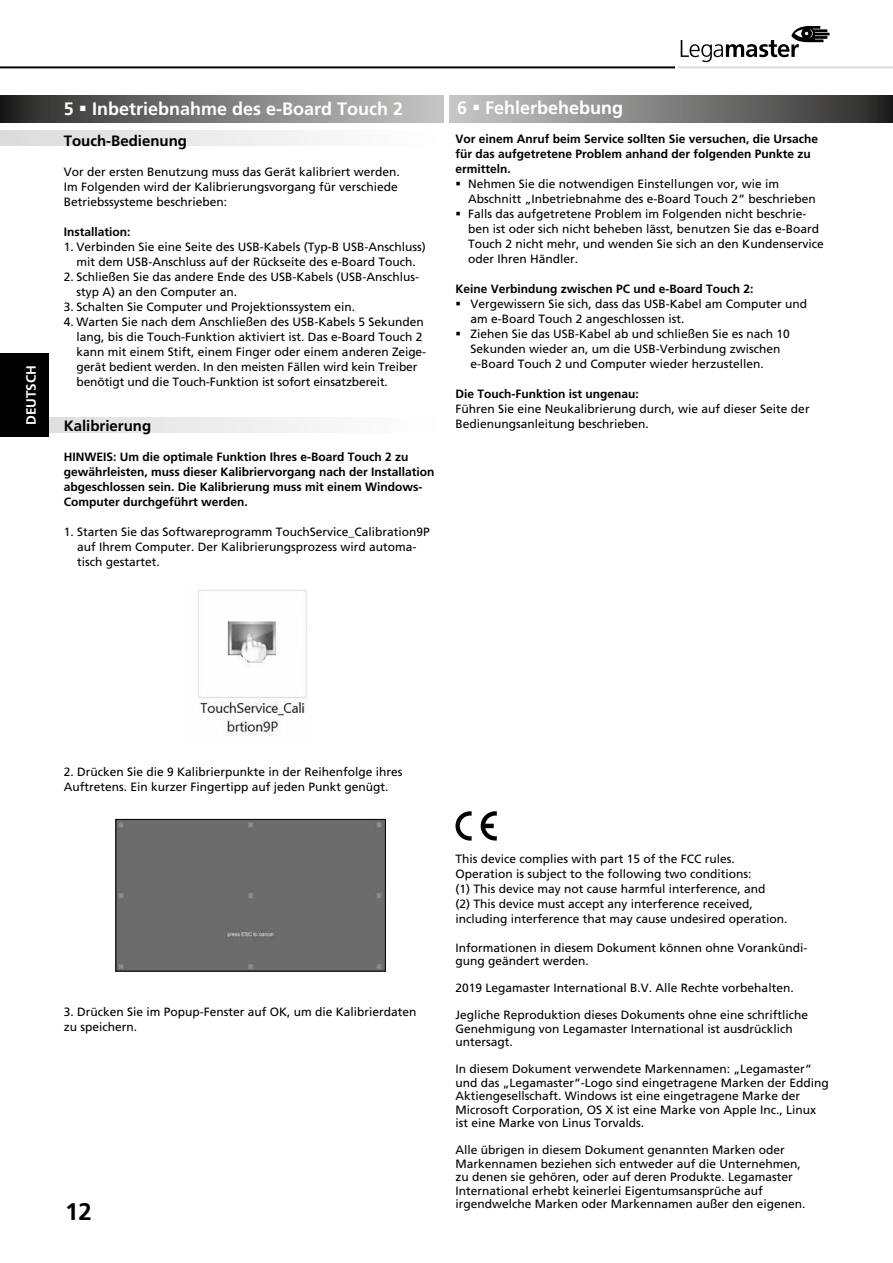
<style>
.page{position:relative;width:893px;height:1263px;background:#fff}
.page>*{position:absolute;margin:0;border:0;box-sizing:border-box;transform-origin:0 0}
.t1{font:700 24px "Frutiger LT Pro";color:#000}
.t2{font:700 18px "Frutiger LT Pro";color:#fff}
.t3{font:700 15px "Frutiger LT Pro";color:#000}
.t4{font:700 13.5px "Frutiger LT Pro";color:#fff}
.t5{font:12px/15px "Frutiger LT Pro";color:#000}
.t6{font:700 12px/15px "Frutiger LT Pro";color:#000}
</style>
<div class="page">
<svg style="left:48px;top:417px;width:259px;height:15px"></svg>
<div style="left:449px;top:95px;width:444px;height:28px;background:linear-gradient(to right,#ccc,#2b2b2a)"></div>
<svg style="left:0;top:131px;width:307px;height:15px"></svg>
<hr style="left:0;top:66px;width:675px;height:2px;background:#000">
<hr style="left:678px;top:66px;width:215px;height:2px;background:#dadada">
<svg style="left:681px;top:26px;width:149px;height:36px"></svg>
<img style="left:197px;top:590px;width:110px;height:146px">
<div style="left:118px;top:821px;width:266px;height:148px;background:#6c6c6c"></div>
<div style="left:116px;top:819px;width:270px;height:152px;border:1px solid #000"></div>
<div style="left:0;top:95px;width:444px;height:28px;background:linear-gradient(to right,#292827,#cbcbca)"></div>
<svg style="left:455px;top:811px;width:17px;height:29px"></svg>
<svg style="left:481px;top:811px;width:16px;height:29px"></svg>
<div style="left:0;top:354px;width:48px;height:83px;background:#000"></div>
<p class="t4" style="left:23px;top:425px;width:62px;rotate:-90deg">DEUTSCH</p>
<h2 class="t2" style="left:64px;top:98px;width:341px">5 ▪ Inbetriebnahme des e-Board Touch 2</h2>
<h2 class="t2" style="left:457px;top:98px;width:168px">6 ▪ Fehlerbehebung</h2>
<p class="t3" style="left:64px;top:132px;width:125px">Touch-Bedienung</p>
<p class="t5" style="left:64px;top:164px;width:338px">Vor der ersten Benutzung muss das Gerät kalibriert werden.<br>Im Folgenden wird der Kalibrierungsvorgang für verschiede<br>Betriebssysteme beschrieben:</p>
<p class="t6" style="left:64px;top:224px;width:68px">Installation:</p>
<p class="t5" style="left:64px;top:239px;width:364px;text-align:center">1. Verbinden Sie eine Seite des USB-Kabels (Typ-B USB-Anschluss) mit dem USB-Anschluss auf der Rückseite des e-Board Touch.</p>
<p class="t5" style="left:77px;top:269px;width:344px;text-indent:-13px">2. Schließen Sie das andere Ende des USB-Kabels (USB-Anschlus&shy;styp A) an den Computer an.</p>
<p class="t5" style="left:64px;top:299px;width:293px">3. Schalten Sie Computer und Projektionssystem ein.</p>
<p class="t5" style="left:77px;top:314px;width:351px;text-indent:-13px">4. Warten Sie nach dem Anschließen des USB-Kabels 5 Sekunden lang, bis die Touch-Funktion aktiviert ist. Das e-Board Touch 2 kann mit einem Stift, einem Finger oder einem anderen Zeige&shy;gerät bedient werden. In den meisten Fällen wird kein Treiber benötigt und die Touch-Funktion ist sofort einsatzbereit.</p>
<p class="t3" style="left:64px;top:417px;width:89px">Kalibrierung</p>
<p class="t6" style="left:64px;top:449px;width:372px">HINWEIS: Um die optimale Funktion Ihres e-Board Touch 2 zu gewährleisten, muss dieser Kalibriervorgang nach der Installation abgeschlossen sein. Die Kalibrierung muss mit einem Windows-Computer durchgeführt werden.</p>
<p class="t5" style="left:77px;top:524px;width:354px;text-indent:-13px">1. Starten Sie das Softwareprogramm TouchService_Calibration9P auf Ihrem Computer. Der Kalibrierungsprozess wird automa&shy;tisch gestartet.</p>
<p class="t6" style="left:455px;top:132px;width:364px">Vor einem Anruf beim Service sollten Sie versuchen, die Ursache für das aufgetretene Problem anhand der folgenden Punkte zu ermitteln.</p>
<p class="t5" style="left:468px;top:177px;width:349px;text-indent:-13px">▪ Nehmen Sie die notwendigen Einstellungen vor, wie im<br>Abschnitt „Inbetriebnahme des e-Board Touch 2” beschrieben</p>
<p class="t5" style="left:468px;top:207px;width:357px;text-indent:-13px">▪ Falls das aufgetretene Problem im Folgenden nicht beschrie&shy;ben ist oder sich nicht beheben lässt, benutzen Sie das e-Board Touch 2 nicht mehr, und wenden Sie sich an den Kundenservice oder Ihren Händler.</p>
<p class="t6" style="left:455px;top:282px;width:300px">Keine Verbindung zwischen PC und e-Board Touch 2:</p>
<p class="t5" style="left:470px;top:297px;width:338px;text-indent:-15px">▪ Vergewissern Sie sich, dass das USB-Kabel am Computer und am e-Board Touch 2 angeschlossen ist.</p>
<p class="t5" style="left:470px;top:327px;width:321px;text-indent:-15px">▪ Ziehen Sie das USB-Kabel ab und schließen Sie es nach 10<br>Sekunden wieder an, um die USB-Verbindung zwischen e-Board Touch 2 und Computer wieder herzustellen.</p>
<p class="t6" style="left:455px;top:387px;width:185px">Die Touch-Funktion ist ungenau:</p>
<p class="t5" style="left:455px;top:402px;width:356px">Führen Sie eine Neukalibrierung durch, wie auf dieser Seite der<br>Bedienungsanleitung beschrieben.</p>
<p class="t5" style="left:64px;top:764px;width:340px">2. Drücken Sie die 9 Kalibrierpunkte in der Reihenfolge ihres<br>Auftretens. Ein kurzer Fingertipp auf jeden Punkt genügt.</p>
<p class="t5" style="left:64px;top:1004px;width:354px">3. Drücken Sie im Popup-Fenster auf OK, um die Kalibrierdaten zu speichern.</p>
<h1 class="t1" style="left:65px;top:1198px;width:28px">12</h1>
<p class="t5" style="left:455px;top:852px;width:334px">This device complies with part 15 of the FCC rules.<br>Operation is subject to the following two conditions:<br>(1) This device may not cause harmful interference, and<br>(2) This device must accept any interference received, including interference that may cause undesired operation.</p>
<p class="t5" style="left:455px;top:941px;width:354px;line-height:13.5px">Informationen in diesem Dokument können ohne Vorankündi&shy;gung geändert werden.</p>
<p class="t5" style="left:455px;top:981px;width:340px">2019 Legamaster International B.V. Alle Rechte vorbehalten.</p>
<p class="t5" style="left:455px;top:1008px;width:354px;line-height:13.5px">Jegliche Reproduktion dieses Dokuments ohne eine schriftliche<br>Genehmigung von Legamaster International ist ausdrücklich untersagt.</p>
<p class="t5" style="left:455px;top:1062px;width:375px;line-height:13.5px">In diesem Dokument verwendete Markennamen: „Legamaster“ und das „Legamaster“-Logo sind eingetragene Marken der Edding Aktiengesellschaft. Windows ist eine eingetragene Marke der Microsoft Corporation, OS X ist eine Marke von Apple Inc., Linux ist eine Marke von Linus Torvalds.</p>
<p class="t5" style="left:455px;top:1143px;width:352px;line-height:13.5px">Alle übrigen in diesem Dokument genannten Marken oder Markennamen beziehen sich entweder auf die Unternehmen, zu denen sie gehören, oder auf deren Produkte. Legamaster International erhebt keinerlei Eigentumsansprüche auf irgendwelche Marken oder Markennamen außer den eigenen.</p>
</div>
